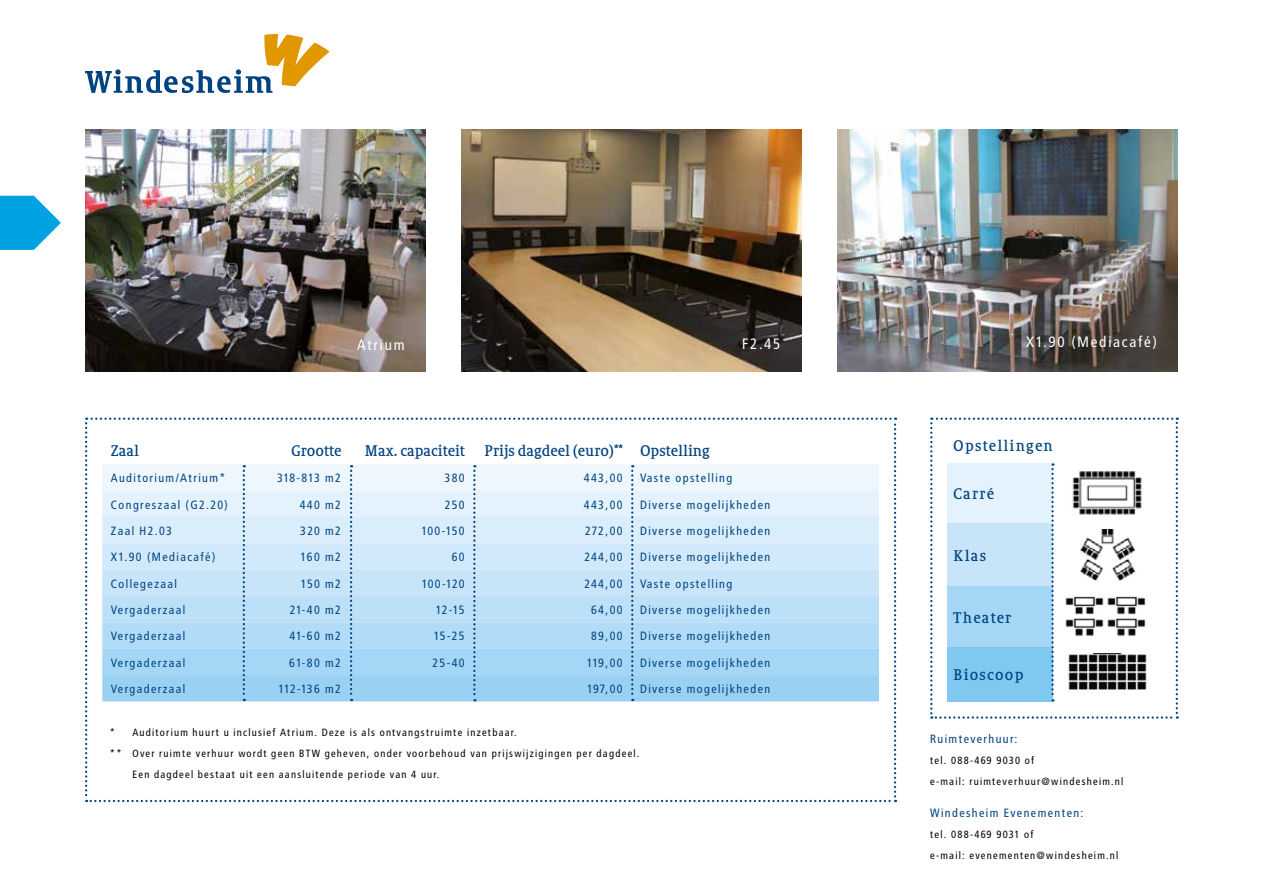
<style>
.page{position:relative;width:1263px;height:893px;background:#fff}
.page>*{position:absolute;margin:0;border:0;box-sizing:border-box;transform-origin:0 0}
.t1{font:15px "Sheriff";color:#004380}
.t2{font:15px "Sheriff";letter-spacing:.08em;color:#004380}
.t3{font:15px "Transit Print OT";letter-spacing:.08em;color:#fff}
.t4{font:12px "Transit Print OT";letter-spacing:.08em;color:#004380}
.t5{font:10.5px/21px "Transit Print OT";letter-spacing:.08em;color:#000}
</style>
<div class="page">
<svg style="left:85px;top:34px;width:245px;height:59px"></svg>
<img style="left:85px;top:130px;width:340px;height:241px">
<img style="left:461px;top:130px;width:340px;height:241px">
<img style="left:838px;top:130px;width:340px;height:241px">
<svg style="left:930px;top:418px;width:248px;height:301px"></svg>
<svg style="left:85px;top:418px;width:811px;height:384px"></svg>
<svg style="left:0;top:196px;width:61px;height:54px"></svg>
<p class="t3" style="left:357px;top:336px;width:49px">Atrium</p>
<p class="t3" style="left:742px;top:335px;width:40px">F2.45</p>
<p class="t3" style="left:1026px;top:333px;width:133px">X1.90 (Mediacafé)</p>
<p class="t1" style="left:111px;top:442px;width:30px">Zaal</p>
<p class="t1" style="left:291px;top:442px;width:52px">Grootte</p>
<p class="t1" style="left:365px;top:442px;width:102px">Max. capaciteit</p>
<p class="t1" style="left:484px;top:442px;width:227px">Prijs dagdeel (euro)** Opstelling</p>
<p class="t4" style="left:111px;top:471px;width:117px">Auditorium/Atrium*</p>
<p class="t4" style="left:277px;top:471px;width:66px">318-813 m2</p>
<p class="t4" style="left:445px;top:471px;width:22px">380</p>
<p class="t4" style="left:584px;top:471px;width:41px">443,00</p>
<p class="t4" style="left:640px;top:471px;width:94px">Vaste opstelling</p>
<p class="t4" style="left:111px;top:497px;width:119px">Congreszaal (G2.20)</p>
<p class="t4" style="left:300px;top:497px;width:43px">440 m2</p>
<p class="t4" style="left:445px;top:497px;width:22px">250</p>
<p class="t4" style="left:584px;top:497px;width:41px">443,00</p>
<p class="t4" style="left:640px;top:497px;width:132px">Diverse mogelijkheden</p>
<p class="t4" style="left:111px;top:524px;width:63px">Zaal H2.03</p>
<p class="t4" style="left:300px;top:524px;width:43px">320 m2</p>
<p class="t4" style="left:421px;top:524px;width:45px">100-150</p>
<p class="t4" style="left:585px;top:524px;width:39px">272,00</p>
<p class="t4" style="left:640px;top:524px;width:132px">Diverse mogelijkheden</p>
<p class="t4" style="left:111px;top:550px;width:107px">X1.90 (Mediacafé)</p>
<p class="t4" style="left:300px;top:550px;width:42px">160 m2</p>
<p class="t4" style="left:452px;top:550px;width:15px">60</p>
<p class="t4" style="left:584px;top:550px;width:40px">244,00</p>
<p class="t4" style="left:640px;top:550px;width:132px">Diverse mogelijkheden</p>
<p class="t4" style="left:111px;top:576px;width:68px">Collegezaal</p>
<p class="t4" style="left:301px;top:576px;width:42px">150 m2</p>
<p class="t4" style="left:422px;top:576px;width:45px">100-120</p>
<p class="t4" style="left:584px;top:576px;width:40px">244,00</p>
<p class="t4" style="left:640px;top:576px;width:94px">Vaste opstelling</p>
<p class="t4" style="left:111px;top:603px;width:76px">Vergaderzaal</p>
<p class="t4" style="left:290px;top:603px;width:53px">21-40 m2</p>
<p class="t4" style="left:436px;top:603px;width:31px">12-15</p>
<p class="t4" style="left:591px;top:603px;width:33px">64,00</p>
<p class="t4" style="left:640px;top:603px;width:132px">Diverse mogelijkheden</p>
<p class="t4" style="left:111px;top:629px;width:76px">Vergaderzaal</p>
<p class="t4" style="left:289px;top:629px;width:53px">41-60 m2</p>
<p class="t4" style="left:434px;top:629px;width:33px">15-25</p>
<p class="t4" style="left:591px;top:629px;width:33px">89,00</p>
<p class="t4" style="left:640px;top:629px;width:132px">Diverse mogelijkheden</p>
<p class="t4" style="left:111px;top:655px;width:76px">Vergaderzaal</p>
<p class="t4" style="left:289px;top:655px;width:54px">61-80 m2</p>
<p class="t4" style="left:433px;top:655px;width:34px">25-40</p>
<p class="t4" style="left:587px;top:655px;width:38px">119,00</p>
<p class="t4" style="left:640px;top:655px;width:132px">Diverse mogelijkheden</p>
<p class="t4" style="left:111px;top:682px;width:76px">Vergaderzaal</p>
<p class="t4" style="left:279px;top:682px;width:64px">112-136 m2</p>
<p class="t4" style="left:587px;top:682px;width:37px">197,00</p>
<p class="t4" style="left:640px;top:682px;width:132px">Diverse mogelijkheden</p>
<p class="t5" style="left:110px;top:722px;width:409px">* Auditorium huurt u inclusief Atrium. Deze is als ontvangstruimte inzetbaar.</p>
<p class="t5" style="left:110px;top:743px;width:531px">** Over ruimte verhuur wordt geen BTW geheven, onder voorbehoud van prijswijzigingen per dagdeel.</p>
<p class="t5" style="left:132px;top:764px;width:309px">Een dagdeel bestaat uit een aansluitende periode van 4 uur.</p>
<p class="t2" style="left:953px;top:437px;width:101px">Opstellingen</p>
<p class="t1" style="left:953px;top:485px;width:42px">Carré</p>
<p class="t1" style="left:953px;top:547px;width:34px">Klas</p>
<p class="t2" style="left:953px;top:609px;width:60px">Theater</p>
<p class="t2" style="left:953px;top:666px;width:72px">Bioscoop</p>
<p class="t4" style="left:930px;top:732px;width:89px">Ruimteverhuur:</p>
<p class="t5" style="left:930px;top:750px;width:195px">tel. 088-469 9030 of<br>e-mail: ruimteverhuur@windesheim.nl</p>
<p class="t4" style="left:930px;top:806px;width:155px">Windesheim Evenementen:</p>
<p class="t5" style="left:930px;top:824px;width:190px">tel. 088-469 9031 of<br>e-mail: evenementen@windesheim.nl</p>
</div>
